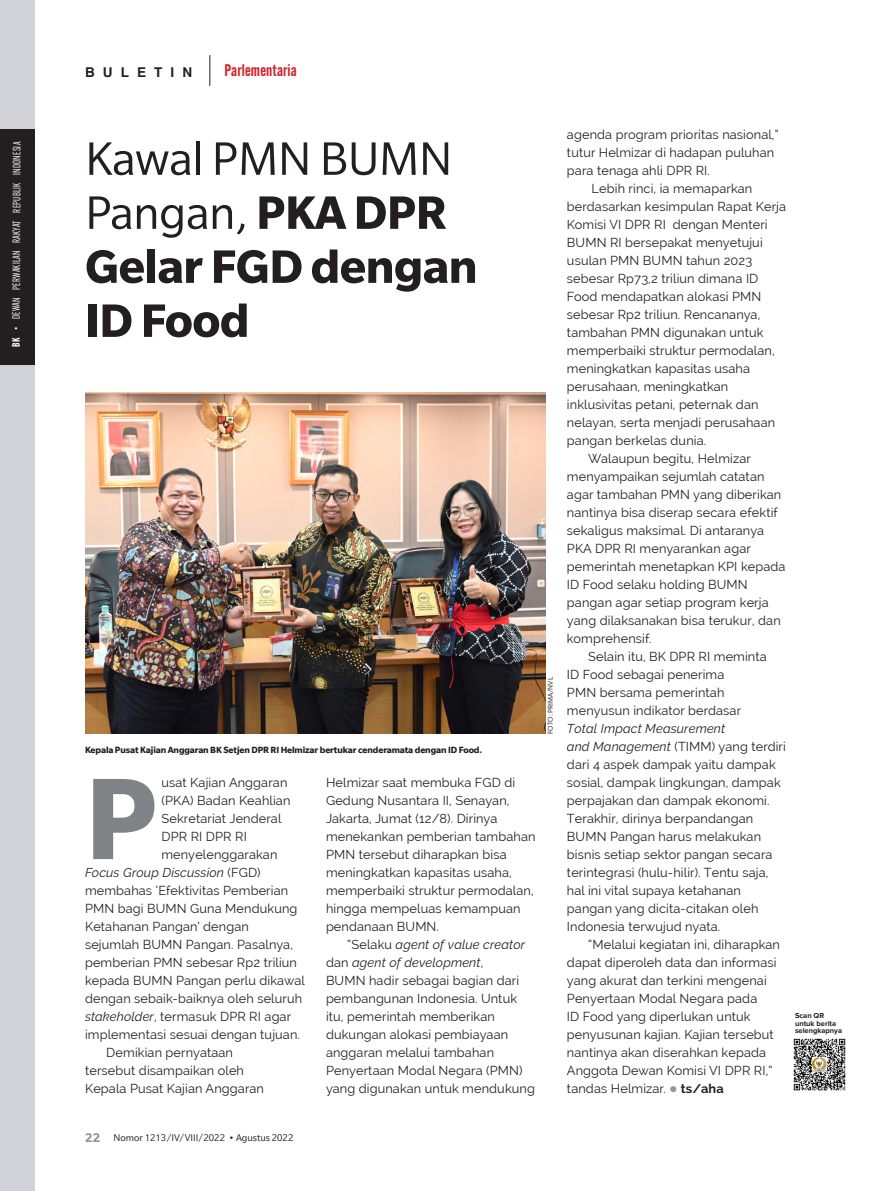
<style>
.page{position:relative;width:893px;height:1191px;background:#fff}
.page>*{position:absolute;margin:0;border:0;box-sizing:border-box;transform-origin:0 0}
.BODY_NEW{font:700 126.15px "Slate";color:#808285}
.JUDUL_NEW{font:700 51px/54px "Slate";letter-spacing:-.01em;color:#231f20}
.t1{font:600 16.5px "Alternate Gothic Cond ATF";letter-spacing:.01em;color:#d1232a}
.t2{font:700 13.5px "Helvetica";letter-spacing:.6em;color:#231f20}
.BODY_NEW-2{font:12.75px/18px "Raleway";letter-spacing:.01em;color:#231f20}
.BODY_NEW-3{font:italic 12.75px "Raleway";letter-spacing:.01em;color:#231f20}
.t3{font:10.5px "Alternate Gothic Cond ATF";letter-spacing:.015em;color:#fff}
.t4{font:10.5px "Slate";color:#231f20}
.CAPTION_NEW{font:700 9.75px "Slate";letter-spacing:-.01em;color:#231f20}
.t5{font:700 7.5px/7.5px "Proxima Nova";color:#231f20}
.KREDIT_FOTO_NEW{font:7.5px "Slate";color:#231f20}
.s1{font-weight:600}
.s2{font-weight:400}
.s3{font-style:normal}
.s4{font-style:italic}
.s5{color:#939598}
.s6{font-weight:700}
.s7{font-weight:700;font-size:13.5px;color:#939598}
</style>
<div class="page">
<hr style="left:892px;top:0;width:1px;height:1191px;background:#d0d2d7">
<hr style="left:892px;top:129px;width:1px;height:236px;background:#231f20">
<div style="left:0;top:0;width:34px;height:1191px;background:#d0d2d7"></div>
<div style="left:0;top:129px;width:34px;height:236px;background:#231f20"></div>
<img style="left:793px;top:1038px;width:53px;height:53px">
<img style="left:85px;top:392px;width:461px;height:341px">
<hr style="left:210px;top:55px;width:1px;height:31px;background:#231f20">
<p class="t3" style="left:10px;top:347px;width:206px;rotate:-90deg"><span class="s1">BK</span> • DEWAN PERWAKILAN RAKYAT REPUBLIK INDONESIA</p>
<p class="t2" style="left:85px;top:63px;width:109px">BULETIN</p>
<p class="t1" style="left:225px;top:60px;width:74px">Parlementaria</p>
<p class="JUDUL_NEW" style="left:85px;top:131px;width:394px"><span class="s2">Kawal PMN BUMN<br>Pangan,</span> PKA DPR<br>Gelar FGD dengan<br>ID Food</p>
<p class="CAPTION_NEW" style="left:85px;top:744px;width:399px">Kepala Pusat Kajian Anggaran BK Setjen DPR RI Helmizar bertukar cenderamata dengan ID Food.</p>
<p class="BODY_NEW" style="left:85px;top:749px;width:74px">P</p>
<p class="BODY_NEW-2" style="left:161px;top:773px;width:127px">usat Kajian Anggaran</p>
<p class="BODY_NEW-2" style="left:161px;top:791px;width:130px">(PKA) Badan Keahlian</p>
<p class="BODY_NEW-2" style="left:161px;top:809px;width:121px">Sekretariat Jenderal</p>
<p class="BODY_NEW-2" style="left:161px;top:827px;width:87px">DPR RI DPR RI</p>
<p class="BODY_NEW-2" style="left:161px;top:845px;width:117px">menyelenggarakan</p>
<p class="BODY_NEW-3" style="left:85px;top:865px;width:177px">Focus Group Discussion <span class="s3">(FGD)</span></p>
<p class="BODY_NEW-2" style="left:85px;top:881px;width:205px">membahas ‘Efektivitas Pemberian</p>
<p class="BODY_NEW-2" style="left:85px;top:899px;width:214px">PMN bagi BUMN Guna Mendukung</p>
<p class="BODY_NEW-2" style="left:85px;top:917px;width:165px">Ketahanan Pangan’ dengan</p>
<p class="BODY_NEW-2" style="left:85px;top:935px;width:209px">sejumlah BUMN Pangan. Pasalnya,</p>
<p class="BODY_NEW-2" style="left:85px;top:953px;width:213px">pemberian PMN sebesar Rp2 triliun</p>
<p class="BODY_NEW-2" style="left:85px;top:971px;width:221px">kepada BUMN Pangan perlu dikawal</p>
<p class="BODY_NEW-2" style="left:85px;top:989px;width:219px">dengan sebaik-baiknya oleh seluruh</p>
<p class="BODY_NEW-2" style="left:85px;top:1007px;width:208px"><span class="s4">stakeholder</span>, termasuk DPR RI agar</p>
<p class="BODY_NEW-2" style="left:85px;top:1025px;width:216px">implementasi sesuai dengan tujuan.</p>
<p class="BODY_NEW-2" style="left:85px;top:1043px;width:180px;text-indent:21px">Demikian pernyataan tersebut disampaikan oleh<br>Kepala Pusat Kajian Anggaran</p>
<p class="BODY_NEW-2" style="left:326px;top:773px;width:211px">Helmizar saat membuka FGD di<br>Gedung Nusantara II, Senayan,<br>Jakarta, Jumat (12/8). Dirinya menekankan pemberian tambahan<br>PMN tersebut diharapkan bisa meningkatkan kapasitas usaha, memperbaiki struktur permodalan, hingga mempeluas kemampuan pendanaan BUMN.</p>
<p class="BODY_NEW-2" style="left:326px;top:935px;width:210px;text-indent:21px">“Selaku <span class="s4">agent of value creator </span>dan <span class="s4">agent of development</span>,<br>BUMN hadir sebagai bagian dari pembangunan Indonesia. Untuk itu, pemerintah memberikan dukungan alokasi pembiayaan anggaran melalui tambahan<br>Penyertaan Modal Negara (PMN) yang digunakan untuk mendukung</p>
<p class="KREDIT_FOTO_NEW" style="left:546px;top:734px;width:58px;rotate:-90deg">FOTO: PRIMA/NVL</p>
<p class="BODY_NEW-2" style="left:567px;top:125px;width:213px">agenda program prioritas nasional,” tutur Helmizar di hadapan puluhan para tenaga ahli DPR RI.</p>
<p class="BODY_NEW-2" style="left:567px;top:179px;width:221px;text-indent:25px">Lebih rinci, ia memaparkan berdasarkan kesimpulan Rapat Kerja<br>Komisi VI DPR RI dengan Menteri<br>BUMN RI bersepakat menyetujui usulan PMN BUMN tahun 2023 sebesar Rp73,2 triliun dimana ID<br>Food mendapatkan alokasi PMN sebesar Rp2 triliun. Rencananya, tambahan PMN digunakan untuk memperbaiki struktur permodalan, meningkatkan kapasitas usaha perusahaan, meningkatkan inklusivitas petani, peternak dan nelayan, serta menjadi perusahaan pangan berkelas dunia.</p>
<p class="BODY_NEW-2" style="left:567px;top:449px;width:220px;text-indent:21px">Walaupun begitu, Helmizar menyampaikan sejumlah catatan agar tambahan PMN yang diberikan nantinya bisa diserap secara efektif sekaligus maksimal. Di antaranya<br>PKA DPR RI menyarankan agar pemerintah menetapkan KPI kepada<br>ID Food selaku holding BUMN pangan agar setiap program kerja yang dilaksanakan bisa terukur, dan komprehensif.</p>
<p class="BODY_NEW-2" style="left:567px;top:647px;width:220px;text-indent:21px">Selain itu, BK DPR RI meminta<br>ID Food sebagai penerima<br>PMN bersama pemerintah menyusun indikator berdasar<br><span class="s4">Total Impact Measurement<br>and Management</span> (TIMM) yang terdiri dari 4 aspek dampak yaitu dampak sosial, dampak lingkungan, dampak perpajakan dan dampak ekonomi.<br>Terakhir, dirinya berpandangan<br>BUMN Pangan harus melakukan bisnis setiap sektor pangan secara terintegrasi (hulu-hilir). Tentu saja, hal ini vital supaya ketahanan pangan yang dicita-citakan oleh<br>Indonesia terwujud nyata.</p>
<p class="BODY_NEW-2" style="left:567px;top:935px;width:214px;text-indent:21px">“Melalui kegiatan ini, diharapkan dapat diperoleh data dan informasi yang akurat dan terkini mengenai<br>Penyertaan Modal Negara pada<br>ID Food yang diperlukan untuk penyusunan kajian. Kajian tersebut nantinya akan diserahkan kepada<br>Anggota Dewan Komisi VI DPR RI,” tandas Helmizar. <span class="s5">●</span> <span class="s6">ts/aha</span></p>
<p class="t5" style="left:795px;top:1012px;width:31px">Scan QR</p>
<p class="t5" style="left:795px;top:1019px;width:49px">untuk berita selengkapnya</p>
<p class="t4" style="left:85px;top:1132px;width:210px"><span class="s7">22</span> Nomor 1213/IV/VIII/2022 • Agustus 2022</p>
</div>
